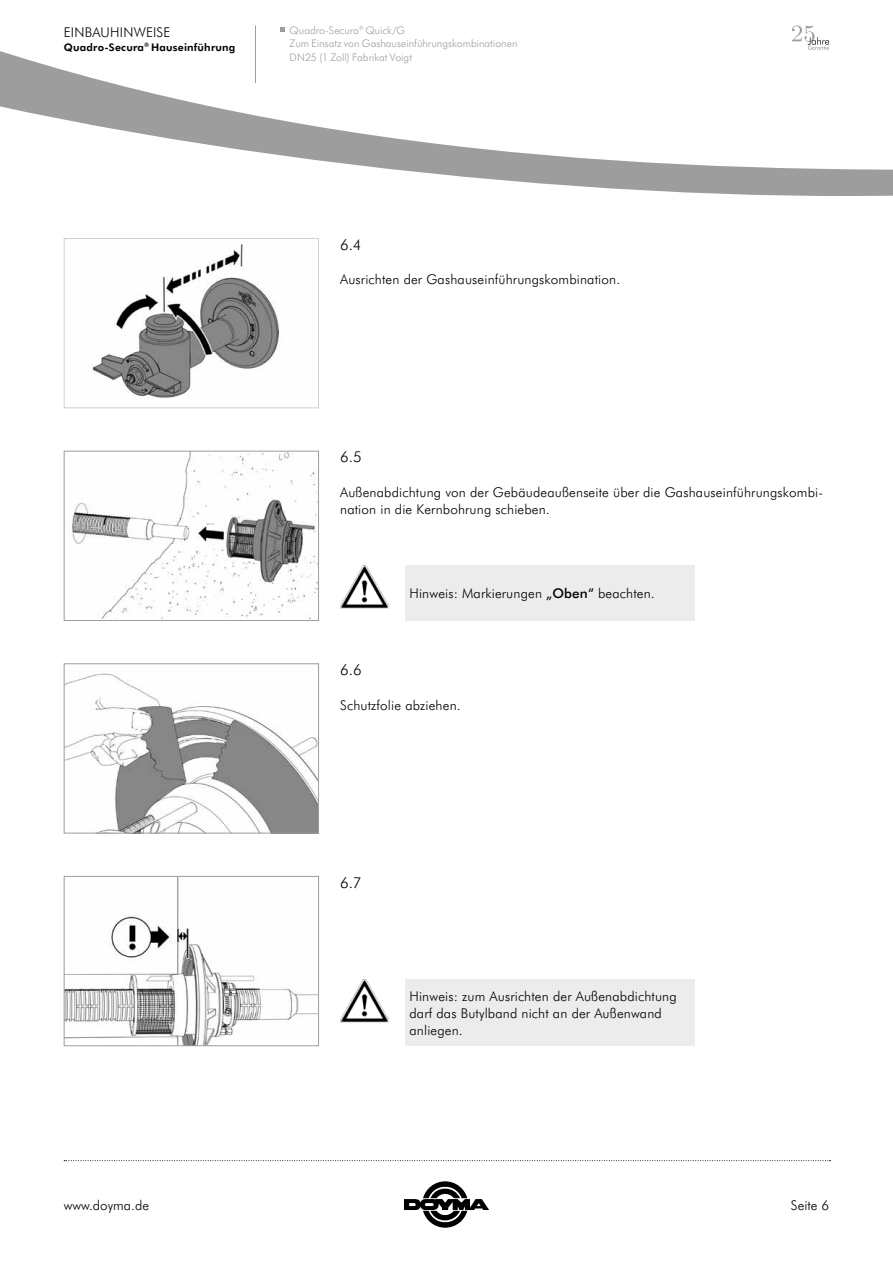
<style>
.page{position:relative;width:893px;height:1263px;background:#fff}
.page>*{position:absolute;margin:0;border:0;box-sizing:border-box;transform-origin:0 0}
.t1{font:300 15px "Futura BT";color:#000}
.t2{font:300 13.5px/17.2px "Futura BT";letter-spacing:.01em;color:#000}
.t3{font:300 10.5px/13.5px "Futura BT";color:#9d9d9d}
.t4{font:700 10.5px "Futura BT";letter-spacing:.02em;color:#000}
.s1{font-weight:500}
</style>
<div class="page">
<svg style="left:0;top:25px;width:893px;height:171px"></svg>
<svg style="left:404px;top:1181px;width:85px;height:47px"></svg>
<svg style="left:64px;top:1160px;width:767px;height:1px"></svg>
<hr style="left:255px;top:26px;width:1px;height:57px;background:#9d9d9d">
<svg style="left:792px;top:26px;width:37px;height:24px"></svg>
<svg style="left:281px;top:28px;width:4px;height:4px"></svg>
<img style="left:66px;top:673px;width:251px;height:158px">
<div style="left:64px;top:663px;width:255px;height:170px;border:1px solid #9d9d9d"></div>
<img style="left:66px;top:878px;width:251px;height:166px">
<div style="left:64px;top:876px;width:255px;height:170px;border:1px solid #9d9d9d"></div>
<div style="left:405px;top:980px;width:289px;height:66px;background:#ececec"></div>
<img style="left:340px;top:980px;width:49px;height:42px">
<img style="left:91px;top:244px;width:189px;height:154px">
<div style="left:64px;top:238px;width:255px;height:170px;border:1px solid #d0d0d0"></div>
<img style="left:72px;top:453px;width:245px;height:165px">
<div style="left:64px;top:451px;width:255px;height:170px;border:1px solid #9d9d9d"></div>
<div style="left:405px;top:566px;width:289px;height:55px;background:#ececec"></div>
<img style="left:340px;top:566px;width:49px;height:42px">
<p class="t2" style="left:64px;top:23px;width:108px">EINBAUHINWEISE</p>
<p class="t4" style="left:64px;top:40px;width:173px">Quadro-Secura<sup>®</sup> Hauseinführung</p>
<p class="t3" style="left:290px;top:23px;width:229px">Quadro-Secura<sup>®</sup> Quick/G<br>Zum Einsatz von Gashauseinführungskombinationen<br>DN25 (1 Zoll) Fabrikat Voigt</p>
<p class="t1" style="left:340px;top:234px;width:23px">6.4</p>
<p class="t2" style="left:340px;top:270px;width:282px">Ausrichten der Gashauseinführungskombination.</p>
<p class="t1" style="left:340px;top:447px;width:23px">6.5</p>
<p class="t2" style="left:340px;top:483px;width:484px">Außenabdichtung von der Gebäudeaußenseite über die Gashauseinführungskombi&shy;nation in die Kernbohrung schieben.</p>
<p class="t2" style="left:409px;top:585px;width:247px">Hinweis: Markierungen <span class="s1">„Oben“</span> beachten.</p>
<p class="t1" style="left:340px;top:659px;width:23px">6.6</p>
<p class="t2" style="left:340px;top:696px;width:122px">Schutzfolie abziehen.</p>
<p class="t1" style="left:340px;top:872px;width:23px">6.7</p>
<p class="t2" style="left:409px;top:987px;width:269px">Hinweis: zum Ausrichten der Außenabdichtung darf das Butylband nicht an der Außenwand anliegen.</p>
<p class="t2" style="left:64px;top:1196px;width:87px">www.doyma.de</p>
<p class="t2" style="left:791px;top:1196px;width:40px">Seite 6</p>
</div>
